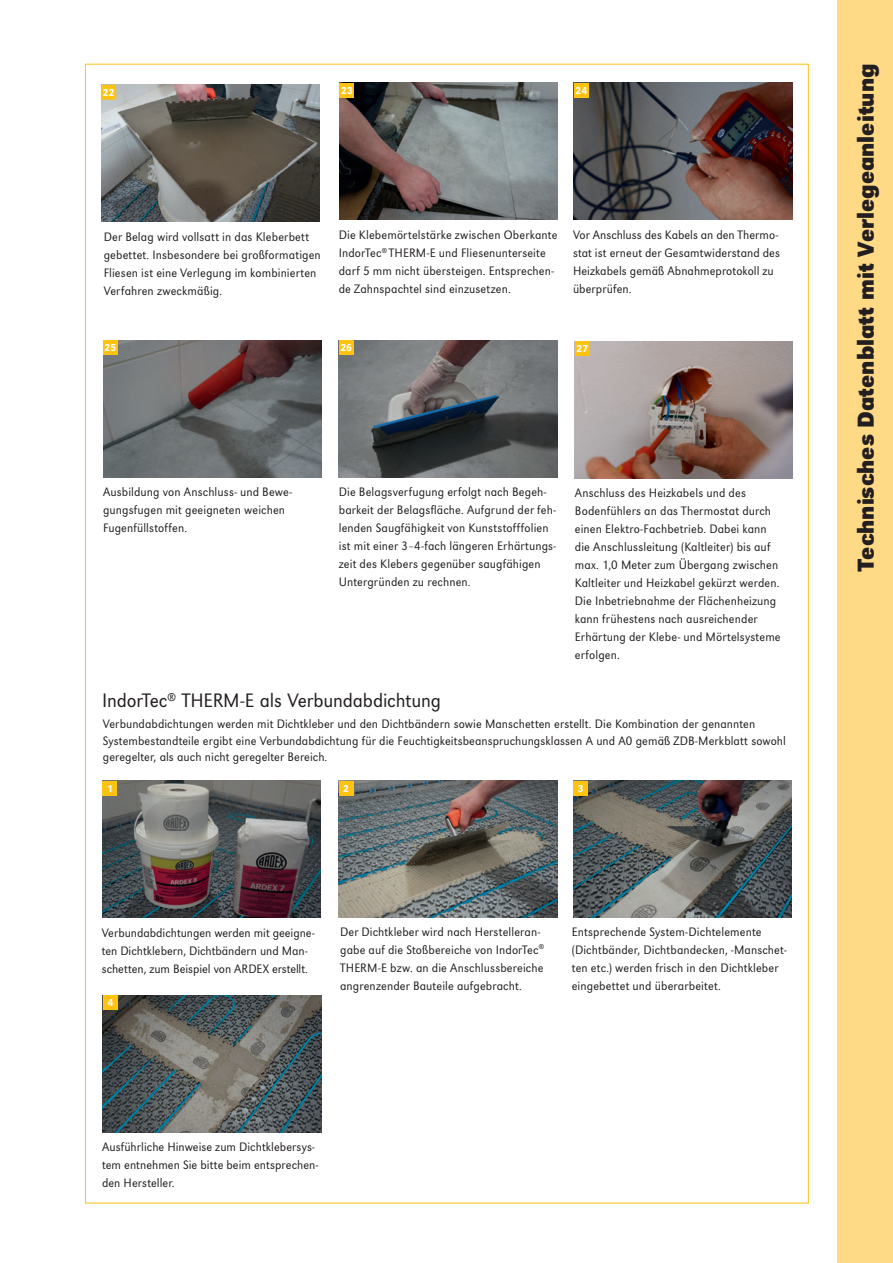
<style>
.page{position:relative;width:893px;height:1263px;background:#fff}
.page>*{position:absolute;margin:0;border:0;box-sizing:border-box;transform-origin:0 0}
.t1{font:700 24px "URW Grotesk Nar";color:#231f20}
.t2{font:300 20.25px "URW Grotesk Nar";letter-spacing:-.005em;color:#231f20}
.copy{font:300 12.75px/18px "URW Grotesk Nar";letter-spacing:.01em;color:#231f20}
.t3{font:500 10.5px "URW Grotesk Nar";letter-spacing:.005em;color:#fff}
</style>
<div class="page">
<img style="left:574px;top:83px;width:218px;height:137px">
<div style="left:574px;top:83px;width:15px;height:15px;background:#fec210"></div>
<img style="left:101px;top:85px;width:218px;height:137px">
<div style="left:101px;top:85px;width:15px;height:15px;background:#fec210"></div>
<div style="left:838px;top:0;width:55px;height:1263px;background:#feda87"></div>
<img style="left:339px;top:83px;width:219px;height:137px">
<div style="left:339px;top:83px;width:15px;height:15px;background:#fec210"></div>
<img style="left:339px;top:340px;width:218px;height:137px">
<div style="left:339px;top:340px;width:15px;height:15px;background:#fec210"></div>
<img style="left:103px;top:340px;width:218px;height:137px">
<img style="left:103px;top:995px;width:218px;height:137px">
<div style="left:103px;top:995px;width:15px;height:15px;background:#fec210"></div>
<img style="left:339px;top:780px;width:218px;height:137px">
<img style="left:573px;top:780px;width:218px;height:137px">
<img style="left:103px;top:781px;width:218px;height:136px">
<div style="left:102px;top:781px;width:15px;height:14px;background:#fec210"></div>
<div style="left:339px;top:781px;width:15px;height:14px;background:#fec210"></div>
<div style="left:573px;top:781px;width:15px;height:14px;background:#fec210"></div>
<div style="left:103px;top:340px;width:15px;height:15px;background:#fec210"></div>
<img style="left:574px;top:341px;width:219px;height:137px">
<div style="left:575px;top:341px;width:15px;height:15px;background:#fec210"></div>
<p class="t3" style="left:341px;top:84px;width:13px">23</p>
<p class="t3" style="left:575px;top:84px;width:13px">24</p>
<p class="copy" style="left:104px;top:228px;width:219px">Der Belag wird vollsatt in das Kleberbett gebettet. Insbesondere bei großformatigen Fliesen ist eine Verlegung im kombinierten Verfahren zweckmäßig.</p>
<p class="t3" style="left:105px;top:342px;width:13px">25</p>
<p class="copy" style="left:339px;top:226px;width:220px">Die Klebemörtelstärke zwischen Oberkante IndorTec<sup>®</sup> THERM-E und Fliesenunterseite darf 5 mm nicht übersteigen. Entsprechen&shy;de Zahnspachtel sind einzusetzen.</p>
<p class="copy" style="left:573px;top:226px;width:209px">Vor Anschluss des Kabels an den Thermo&shy;stat ist erneut der Gesamtwiderstand des Heizkabels gemäß Abnahmeprotokoll zu überprüfen.</p>
<p class="t3" style="left:340px;top:342px;width:13px">26</p>
<p class="t3" style="left:577px;top:343px;width:13px">27</p>
<p class="copy" style="left:103px;top:483px;width:190px">Ausbildung von Anschluss- und Bewe&shy;gungsfugen mit geeigneten weichen<br>Fugenfüllstoffen.</p>
<p class="copy" style="left:339px;top:483px;width:219px">Die Belagsverfugung erfolgt nach Begeh&shy;barkeit der Belagsfläche. Aufgrund der feh&shy;lenden Saugfähigkeit von Kunststofffolien ist mit einer 3–4-fach längeren Erhärtungs&shy;zeit des Klebers gegenüber saugfähigen Untergründen zu rechnen.</p>
<p class="copy" style="left:575px;top:484px;width:206px">Anschluss des Heizkabels und des Bodenfühlers an das Thermostat durch einen Elektro-Fachbetrieb. Dabei kann die Anschlussleitung (Kaltleiter) bis auf max. 1,0 Meter zum Übergang zwischen Kaltleiter und Heizkabel gekürzt werden.</p>
<p class="copy" style="left:575px;top:592px;width:207px">Die Inbetriebnahme der Flächenheizung kann frühestens nach ausreichender<br>Erhärtung der Klebe- und Mörtelsysteme erfolgen.</p>
<p class="t2" style="left:102px;top:689px;width:340px">IndorTec<sup>®</sup> THERM-E als Verbundabdichtung</p>
<p class="copy" style="left:103px;top:715px;width:684px;line-height:16.5px">Verbundabdichtungen werden mit Dichtkleber und den Dichtbändern sowie Manschetten erstellt. Die Kombination der genannten<br>Systembestandteile ergibt eine Verbundabdichtung für die Feuchtigkeitsbeanspruchungsklassen A und A0 gemäß ZDB-Merkblatt sowohl geregelter, als auch nicht geregelter Bereich.</p>
<p class="t3" style="left:107px;top:782px;width:7px">1</p>
<p class="t3" style="left:343px;top:782px;width:7px">2</p>
<p class="t3" style="left:578px;top:782px;width:7px">3</p>
<p class="copy" style="left:102px;top:923px;width:214px">Verbundabdichtungen werden mit geeigne&shy;ten Dichtklebern, Dichtbändern und Man&shy;schetten, zum Beispiel von ARDEX erstellt.</p>
<p class="t3" style="left:107px;top:996px;width:7px">4</p>
<p class="copy" style="left:340px;top:922px;width:205px">Der Dichtkleber wird nach Herstelleran&shy;gabe auf die Stoßbereiche von IndorTec<sup>® </sup>THERM-E bzw. an die Anschlussbereiche angrenzender Bauteile aufgebracht.</p>
<p class="copy" style="left:572px;top:922px;width:216px">Entsprechende System-Dichtelemente (Dichtbänder, Dichtbandecken, -Manschet&shy;ten etc.) werden frisch in den Dichtkleber eingebettet und überarbeitet.</p>
<p class="copy" style="left:102px;top:1138px;width:218px">Ausführliche Hinweise zum Dichtklebersys&shy;tem entnehmen Sie bitte beim entsprechen&shy;den Hersteller.</p>
<p class="t1" style="left:852px;top:571px;width:509px;rotate:-90deg">Technisches Datenblatt mit Verlegeanleitung</p>
</div>
